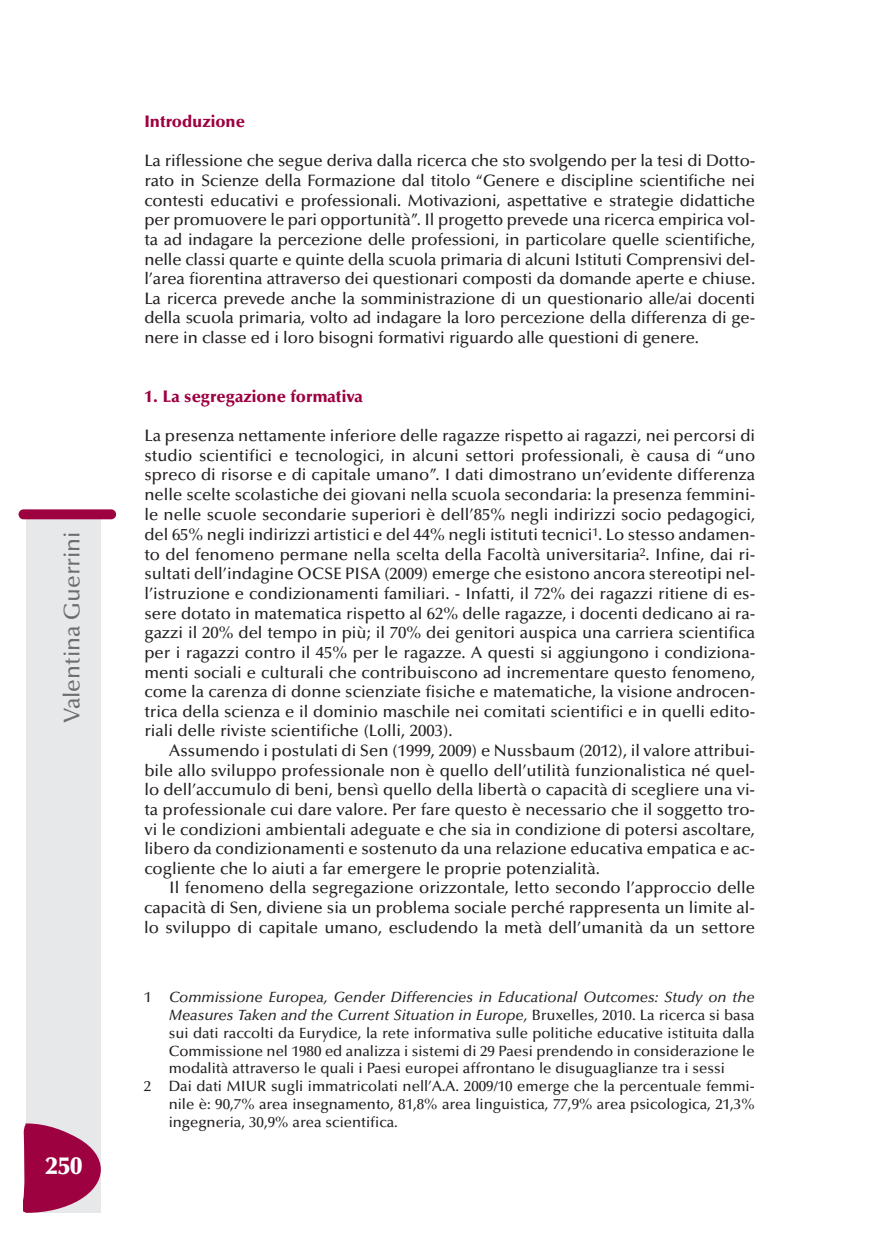
<style>
.page{position:relative;width:869px;height:1241px;background:#fff}
.page>*{position:absolute;margin:0;border:0;box-sizing:border-box;transform-origin:0 0}
.t1{font:900 24.5px "Optima";color:#fff}
.t2{font:500 22.75px "Optima";color:#6c6d70}
.t3{font:500 16.62px/19.6px "Optima";color:#231f20;text-align:justify}
.t4{font:900 16.62px "Optima";color:#9d0140}
.t5{font:500 14.88px "Optima";color:#231f20}
.t6{font:italic 500 14.88px "Optima";color:#231f20}
.s1{font-style:normal}
</style>
<div class="page">
<div style="left:27px;top:517px;width:74px;height:695px;background:#e7e8e9"></div>
<div style="left:19px;top:509px;width:97px;height:10px;background:#9d0140;border-radius:5px"></div>
<svg style="left:23px;top:1122px;width:78px;height:90px"></svg>
<h2 class="t2" style="left:63px;top:722px;width:193px;rotate:-90deg">Valentina Guerrini</h2>
<h1 class="t1" style="left:45px;top:1155px;width:38px">250</h1>
<p class="t4" style="left:144px;top:115px;width:102px">Introduzione</p>
<p class="t3" style="left:144px;top:153px;width:612px">La riflessione che segue deriva dalla ricerca che sto svolgendo per la tesi di Dotto&shy;rato in Scienze della Formazione dal titolo “Genere e discipline scientifiche nei contesti educativi e professionali. Motivazioni, aspettative e strategie didattiche per promuovere le pari opportunità”. Il progetto prevede una ricerca empirica vol&shy;ta ad indagare la percezione delle professioni, in particolare quelle scientifiche, nelle classi quarte e quinte della scuola primaria di alcuni Istituti Comprensivi del&shy;l’area fiorentina attraverso dei questionari composti da domande aperte e chiuse.<br>La ricerca prevede anche la somministrazione di un questionario alle/ai docenti della scuola primaria, volto ad indagare la loro percezione della differenza di ge&shy;nere in classe ed i loro bisogni formativi riguardo alle questioni di genere.</p>
<p class="t4" style="left:144px;top:389px;width:220px">1. La segregazione formativa</p>
<p class="t3" style="left:144px;top:427px;width:612px">La presenza nettamente inferiore delle ragazze rispetto ai ragazzi, nei percorsi di studio scientifici e tecnologici, in alcuni settori professionali, è causa di “uno spreco di risorse e di capitale umano”. I dati dimostrano un’evidente differenza nelle scelte scolastiche dei giovani nella scuola secondaria: la presenza femmini&shy;le nelle scuole secondarie superiori è dell’85% negli indirizzi socio pedagogici, del 65% negli indirizzi artistici e del 44% negli istituti tecnici<sup>1</sup>. Lo stesso andamen&shy;to del fenomeno permane nella scelta della Facoltà universitaria<sup>2</sup>. Infine, dai ri&shy;sultati dell’indagine OCSE PISA (2009) emerge che esistono ancora stereotipi nel&shy;l’istruzione e condizionamenti familiari. - Infatti, il 72% dei ragazzi ritiene di es&shy;sere dotato in matematica rispetto al 62% delle ragazze, i docenti dedicano ai ra&shy;gazzi il 20% del tempo in più; il 70% dei genitori auspica una carriera scientifica per i ragazzi contro il 45% per le ragazze. A questi si aggiungono i condiziona&shy;menti sociali e culturali che contribuiscono ad incrementare questo fenomeno, come la carenza di donne scienziate fisiche e matematiche, la visione androcen&shy;trica della scienza e il dominio maschile nei comitati scientifici e in quelli edito&shy;riali delle riviste scientifiche (Lolli, 2003).</p>
<p class="t3" style="left:144px;top:742px;width:612px;text-indent:25px">Assumendo i postulati di Sen (1999, 2009) e Nussbaum (2012), il valore attribui&shy;bile allo sviluppo professionale non è quello dell’utilità funzionalistica né quel&shy;lo dell’accumulo di beni, bensì quello della libertà o capacità di scegliere una vi&shy;ta professionale cui dare valore. Per fare questo è necessario che il soggetto tro&shy;vi le condizioni ambientali adeguate e che sia in condizione di potersi ascoltare, libero da condizionamenti e sostenuto da una relazione educativa empatica e ac&shy;cogliente che lo aiuti a far emergere le proprie potenzialità.</p>
<p class="t3" style="left:144px;top:879px;width:612px;text-indent:25px">Il fenomeno della segregazione orizzontale, letto secondo l’approccio delle capacità di Sen, diviene sia un problema sociale perché rappresenta un limite al&shy;lo sviluppo di capitale umano, escludendo la metà dell’umanità da un settore</p>
<p class="t6" style="left:144px;top:991px;width:612px"><span class="s1">1</span> Commissione Europea, Gender Differencies in Educational Outcomes: Study on the</p>
<p class="t6" style="left:169px;top:1008px;width:587px">Measures Taken and the Current Situation in Europe, <span class="s1">Bruxelles, 2010. La ricerca si basa</span></p>
<p class="t5" style="left:169px;top:1026px;width:587px">sui dati raccolti da Eurydice, la rete informativa sulle politiche educative istituita dalla</p>
<p class="t5" style="left:169px;top:1044px;width:587px">Commissione nel 1980 ed analizza i sistemi di 29 Paesi prendendo in considerazione le</p>
<p class="t5" style="left:169px;top:1062px;width:557px">modalità attraverso le quali i Paesi europei affrontano le disuguaglianze tra i sessi</p>
<p class="t5" style="left:144px;top:1080px;width:612px">2 Dai dati MIUR sugli immatricolati nell’A.A. 2009/10 emerge che la percentuale femmi-</p>
<p class="t5" style="left:169px;top:1098px;width:587px">nile è: 90,7% area insegnamento, 81,8% area linguistica, 77,9% area psicologica, 21,3%</p>
<p class="t5" style="left:169px;top:1115px;width:231px">ingegneria, 30,9% area scientifica.</p>
</div>
